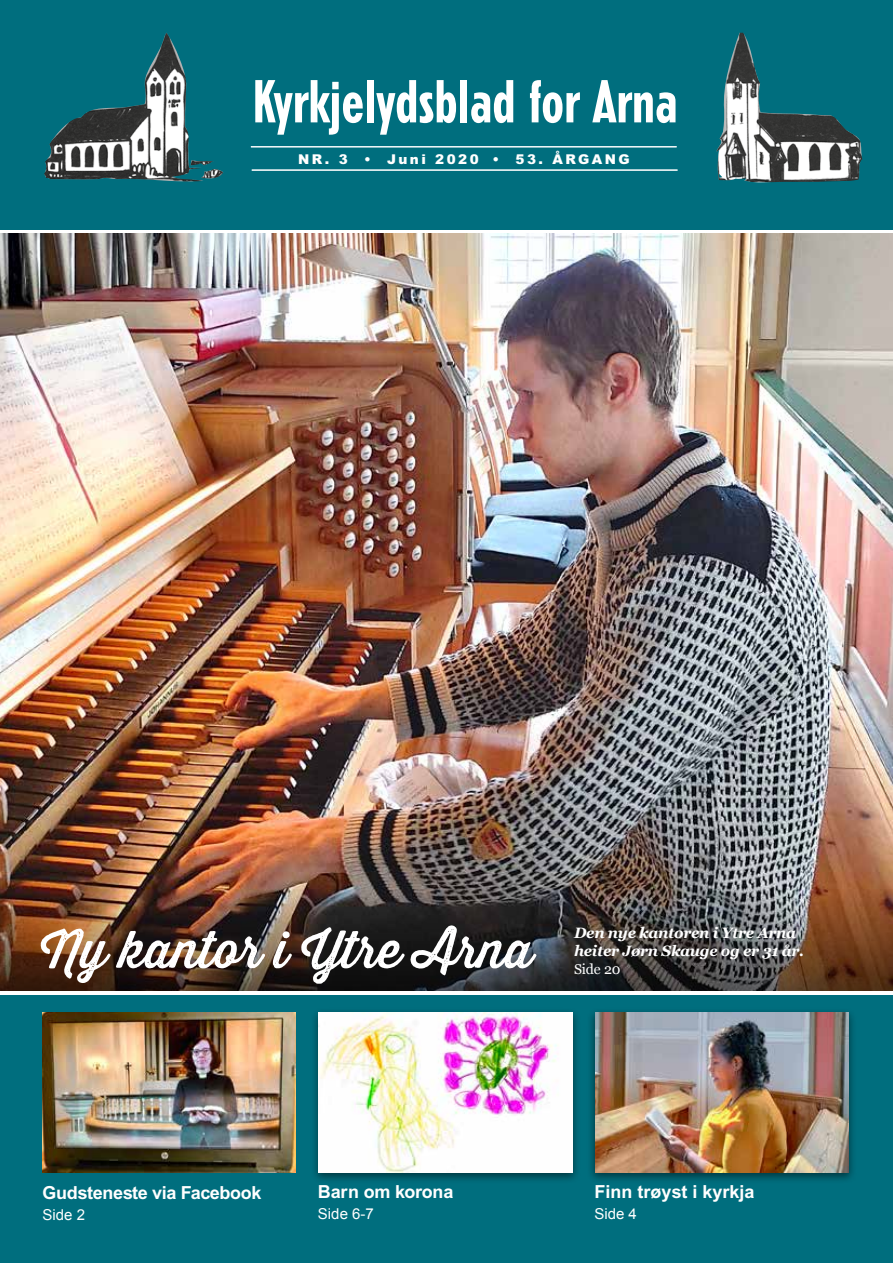
<style>
.page{position:relative;width:893px;height:1263px;background:#fff}
.page>*{position:absolute;margin:0;border:0;box-sizing:border-box;transform-origin:0 0}
.t1{font:700 condensed 60px "Erbar";color:#fff}
.t2{font:51px "Thirsty Rough Reg";color:#fff}
.t3{font:700 18px "Arial";letter-spacing:-.02em;color:#fff}
.t4{font:700 18px "Arial";color:#fff}
.t5{font:italic 700 15px/18px "Georgia";letter-spacing:-.02em;color:#fff}
.t6{font:15px "Arial";color:#fff}
.t7{font:14.25px "Georgia";letter-spacing:-.01em;color:#fff}
.t8{font:900 13.5px "Arial";letter-spacing:.185em;color:#fff}
</style>
<div class="page">
<div style="left:0;top:995px;width:893px;height:268px;background:#006e7e"></div>
<div style="left:0;top:0;width:893px;height:230px;background:#006e7e"></div>
<img style="left:0;top:234px;width:893px;height:651px">
<img style="left:44px;top:33px;width:179px;height:149px">
<img style="left:716px;top:33px;width:146px;height:150px">
<hr style="left:252px;top:170px;width:425px;height:1px;background:#fff">
<hr style="left:251px;top:146px;width:426px;height:1px;background:#fff">
<img style="left:42px;top:1012px;width:254px;height:161px">
<div style="left:310px;top:1007px;width:271px;height:177px;background:#000;opacity:.5"></div>
<img style="left:319px;top:1012px;width:253px;height:161px">
<div style="left:587px;top:1007px;width:270px;height:177px;background:#000;opacity:.5"></div>
<img style="left:595px;top:1012px;width:254px;height:161px">
<img style="left:0;top:885px;width:893px;height:106px">
<h1 class="t1" style="left:253px;top:66px;width:426px">Kyrkjelydsblad for Arna</h1>
<p class="t8" style="left:298px;top:151px;width:333px">NR. 3 • Juni 2020 • 53. ÅRGANG</p>
<h2 class="t2" style="left:41px;top:912px;width:494px">Ny kantor i Ytre Arna</h2>
<p class="t5" style="left:574px;top:924px;width:232px">Den nye kantoren i Ytre Arna heiter Jørn Skauge og er 31 år.</p>
<p class="t7" style="left:574px;top:961px;width:48px">Side 20</p>
<p class="t3" style="left:43px;top:1182px;width:221px">Gudsteneste via Facebook</p>
<p class="t6" style="left:43px;top:1205px;width:44px">Side 2</p>
<p class="t3" style="left:318px;top:1181px;width:137px">Barn om korona</p>
<p class="t6" style="left:318px;top:1203px;width:57px">Side 6-7</p>
<p class="t4" style="left:594px;top:1181px;width:162px">Finn trøyst i kyrkja</p>
<p class="t6" style="left:594px;top:1203px;width:44px">Side 4</p>
</div>
